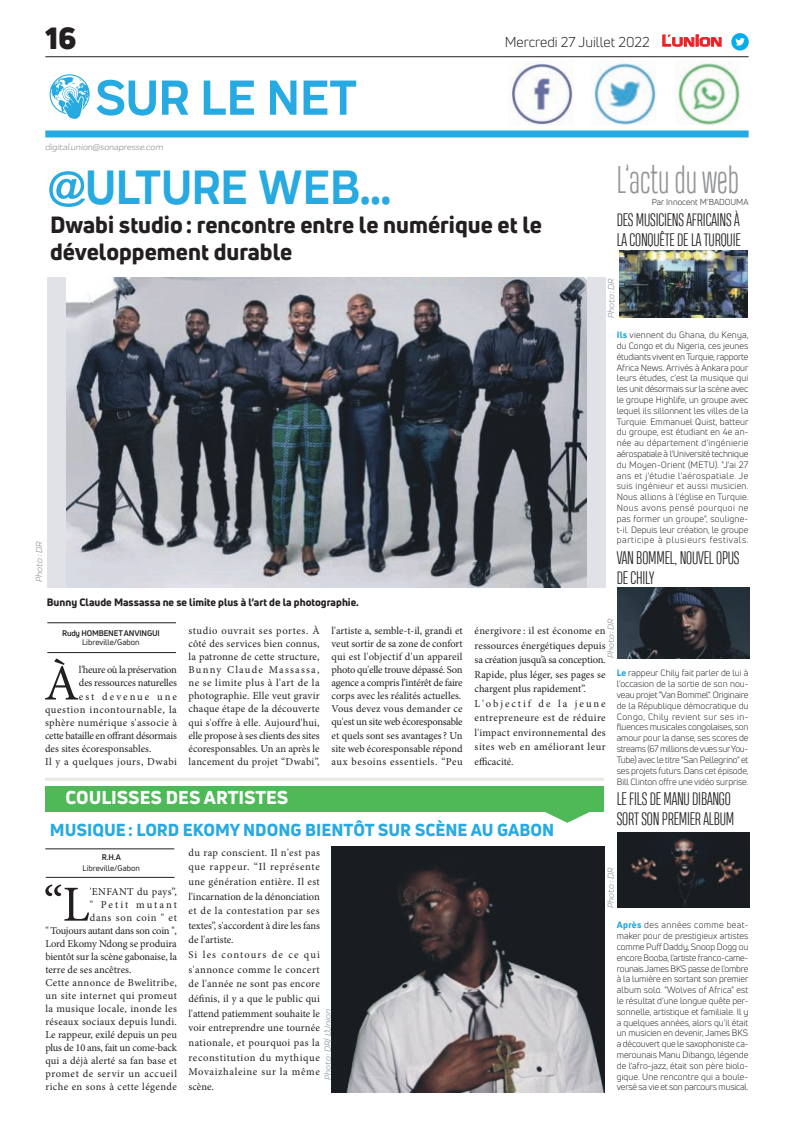
<style>
.page{position:relative;width:794px;height:1129px;background:#fff}
.page>*{position:absolute;margin:0;border:0;box-sizing:border-box;transform-origin:0 0}
.t1{font:700 51px "Praktika";color:#26aae1}
.t2{font:50.5px "Minion Pro";color:#231f20}
.t3{font:700 50px "Praktika";color:#26aae1;scale:.95 1}
.t4{font:300 36px "Heading Compressed Pro";color:#939598;scale:.86 1}
.t5{font:900 30px "Uni Neue";color:#231f20}
.t6{font:800 23px/27.6px "Uni Neue";color:#231f20}
.t7{font:800 18.3px "Uni Neue";color:#fff}
.t8{font:300 17px/20.4px "Heading Compressed Pro";letter-spacing:-.01em;color:#231f20}
.t9{font:800 17px "Uni Neue";color:#26aae1}
.t10{font:14px "Uni Neue";color:#231f20}
.t11{font:10.5px/13px "Minion Pro";letter-spacing:.01em;color:#231f20}
.t12{font:10.5px/14.6px "Minion Pro";letter-spacing:.03em;color:#231f20}
.t13{font:10.5px "Minion Pro";letter-spacing:.035em;color:#231f20}
.t14{font:800 10.5px "Uni Neue";color:#231f20}
.t15{font:10.5px "Minion Pro";letter-spacing:-.03em;color:#231f20}
.t16{font:10.5px "Minion Pro";letter-spacing:.04em;color:#231f20}
.t17{font:10.5px "Minion Pro";letter-spacing:.055em;color:#231f20}
.t18{font:10.5px "Minion Pro";letter-spacing:-.015em;color:#231f20}
.t19{font:10.5px "Minion Pro";letter-spacing:-.025em;color:#231f20}
.t20{font:10.5px "Minion Pro";letter-spacing:-.01em;color:#231f20}
.t21{font:10.5px "Minion Pro";letter-spacing:-.02em;color:#231f20}
.t22{font:10.5px "Minion Pro";letter-spacing:.05em;color:#231f20}
.t23{font:10.5px "Minion Pro";letter-spacing:.065em;color:#231f20}
.t24{font:10.5px "Minion Pro";letter-spacing:.195em;color:#231f20}
.t25{font:10.5px "Minion Pro";letter-spacing:.185em;color:#231f20}
.t26{font:9px/10.8px "Uni Neue";letter-spacing:-.01em;color:#231f20;text-align:justify}
.t27{font:italic 9px "Praktika";color:#818386}
.t28{font:8.5px "Uni Neue";color:#231f20}
.t29{font:8px "Uni Neue";color:#231f20}
.t30{font:700 8px "Uni Neue";letter-spacing:-.02em;color:#231f20}
.s1{font-family:"Eurostile";font-weight:600;font-size:14.9px;color:#ee1d23}
.s2{font-family:"Eurostile";font-weight:600;font-size:11.4px;color:#ee1d23}
.s3{font-weight:800;color:#26aae1}
</style>
<div class="page">
<hr style="left:45px;top:56px;width:703px;height:1px;background:#231f20">
<div style="left:45px;top:130px;width:703px;height:7px;background:#26aae1"></div>
<svg style="left:662px;top:34px;width:60px;height:13px"></svg>
<div style="left:731px;top:33px;width:17px;height:18px;background:#00aeef;border-radius:50%"></div>
<svg style="left:735px;top:38px;width:10px;height:8px"></svg>
<img style="left:508px;top:62px;width:65px;height:63px">
<img style="left:593px;top:62px;width:64px;height:64px">
<img style="left:675px;top:62px;width:66px;height:64px">
<svg style="left:50px;top:74px;width:40px;height:45px"></svg>
<hr style="left:45px;top:777px;width:559px;height:3px;background:#e7e8e2">
<div style="left:45px;top:786px;width:558px;height:25px;background:#4eb956"></div>
<svg style="left:542px;top:811px;width:51px;height:11px"></svg>
<svg style="left:49px;top:171px;width:36px;height:36px"></svg>
<img style="left:617px;top:832px;width:132px;height:75px">
<img style="left:617px;top:587px;width:132px;height:71px">
<img style="left:619px;top:251px;width:128px;height:67px">
<hr style="left:46px;top:876px;width:129px;height:1px;background:#231f20">
<hr style="left:45px;top:848px;width:129px;height:1px;background:#231f20">
<img style="left:331px;top:846px;width:274px;height:245px">
<hr style="left:47px;top:652px;width:129px;height:1px;background:#231f20">
<hr style="left:47px;top:622px;width:129px;height:1px;background:#231f20">
<div style="left:47px;top:277px;width:558px;height:310px;background:#e1e2e8"></div>
<img style="left:66px;top:277px;width:520px;height:310px">
<h3 class="t5" style="left:45px;top:17px;width:33px">16</h3>
<h3 class="t10" style="left:505px;top:33px;width:219px">Mercredi 27 Juillet 2022 <span class="s1">L</span><span class="s2">UNION</span></h3>
<h1 class="t1" style="left:95px;top:57px;width:263px">SUR LE NET</h1>
<p class="t27" style="left:45px;top:140px;width:120px">digital.union@sonapresse.com</p>
<h3 class="t3" style="left:85px;top:147px;width:323px">ULTURE WEB...</h3>
<h3 class="t4" style="left:617px;top:159px;width:143px">L’actu du web</h3>
<p class="t28" style="left:652px;top:197px;width:98px">Par Innocent M’BADOUMA</p>
<h3 class="t8" style="left:617px;top:211px;width:125px">DES MUSICIENS AFRICAINS À<br>LA CONQUÊTE DE LA TURQUIE</h3>
<h3 class="t6" style="left:50px;top:210px;width:493px">Dwabi studio: rencontre entre le numérique et le développement durable</h3>
<p class="t27" style="left:33px;top:581px;width:41px;rotate:-90deg">Photo : DR</p>
<p class="t14" style="left:47px;top:595px;width:314px">Bunny Claude Massassa ne se limite plus à l’art de la photographie.</p>
<p class="t27" style="left:605px;top:318px;width:41px;rotate:-90deg">Photo : DR</p>
<p class="t26" style="left:617px;top:329px;width:133px"><span class="s3">Ils</span> viennent du Ghana, du Kenya, du Congo et du Nigeria, ces jeunes étudiants vivent en Turquie, rapporte Africa News. Arrivés à Ankara pour leurs études, c'est la musique qui les unit désormais sur la scène avec le groupe Highlife, un groupe avec lequel ils sillonnent les villes de la Turquie. Emmanuel Quist, batteur du groupe, est étudiant en 4e an&shy;née au département d'ingénierie aérospatiale à l'Université technique du Moyen-Orient (METU). "J'ai 27 ans et j'étudie l'aérospatiale. Je suis ingénieur et aussi musicien.<br>Nous allions à l'église en Turquie.<br>Nous avons pensé pourquoi ne pas former un groupe", souligne&shy;t-il. Depuis leur création, le groupe participe à plusieurs festivals.</p>
<h3 class="t8" style="left:617px;top:549px;width:124px">VAN BOMMEL, NOUVEL OPUS<br>DE CHILY</h3>
<p class="t27" style="left:604px;top:658px;width:41px;rotate:-90deg">Photo : DR</p>
<p class="t11" style="left:189px;top:624px;width:133px;text-align:justify">studio ouvrait ses portes. À côté des services bien connus, la patronne de cette structure, Bunny Claude Massassa, ne se limite plus à l'art de la photographie. Elle veut gravir chaque étape de la découverte qui s'offre à elle. Aujourd'hui, elle propose à ses clients des sites écoresponsables. Un an après le lancement du projet “Dwabi”,</p>
<p class="t11" style="left:331px;top:624px;width:133px">l'artiste a, semble-t-il, grandi et veut sortir de sa zone de confort qui est l'objectif d'un appareil photo qu'elle trouve dépassé. Son agence a compris l’intérêt de faire corps avec les réalités actuelles.<br>Vous devez vous demander ce qu'est un site web écoresponsable et quels sont ses avantages? Un site web écoresponsable répond aux besoins essentiels. “Peu</p>
<p class="t11" style="left:474px;top:623px;width:133px;line-height:14.4px">énergivore : il est économe en ressources énergétiques depuis sa création jusqu’à sa conception.<br>Rapide, plus léger, ses pages se chargent plus rapidement”.<br>L'objectif de la jeune entrepreneure est de réduire l'impact environnemental des sites web en améliorant leur efficacité.</p>
<p class="t30" style="left:62px;top:627px;width:99px">Rudy HOMBENET ANVINGUI</p>
<p class="t29" style="left:82px;top:636px;width:59px">Libreville/Gabon</p>
<h2 class="t2" style="left:44px;top:649px;width:36px">À</h2>
<p class="t15" style="left:79px;top:663px;width:99px">l'heure où la préservation</p>
<p class="t26" style="left:617px;top:667px;width:133px"><span class="s3">Le</span> rappeur Chily fait parler de lui à l’occasion de la sortie de son nou&shy;veau projet "Van Bommel". Originaire de la République démocratique du Congo, Chily revient sur ses in&shy;fluences musicales congolaises, son amour pour la danse, ses scores de streams (67 millions de vues sur You-Tube) avec le titre "San Pellegrino" et ses projets futurs. Dans cet épisode, Bill Clinton offre une vidéo surprise.</p>
<h3 class="t8" style="left:617px;top:790px;width:119px">LE FILS DE MANU DIBANGO<br>SORT SON PREMIER ALBUM</h3>
<p class="t18" style="left:79px;top:676px;width:99px">des ressources naturelles</p>
<p class="t24" style="left:79px;top:689px;width:99px">est devenue une</p>
<p class="t17" style="left:45px;top:702px;width:133px">question incontournable, la</p>
<p class="t13" style="left:45px;top:715px;width:133px">sphère numérique s'associe à</p>
<p class="t19" style="left:45px;top:728px;width:133px">cette bataille en offrant désormais</p>
<p class="t11" style="left:45px;top:741px;width:108px">des sites écoresponsables.</p>
<p class="t22" style="left:45px;top:754px;width:133px">Il y a quelques jours, Dwabi</p>
<h3 class="t7" style="left:65px;top:784px;width:224px">COULISSES DES ARTISTES</h3>
<h3 class="t9" style="left:50px;top:817px;width:506px">MUSIQUE: LORD EKOMY NDONG BIENTÔT SUR SCÈNE AU GABON</h3>
<p class="t30" style="left:102px;top:852px;width:20px">R.H.A</p>
<p class="t29" style="left:83px;top:863px;width:59px">Libreville/Gabon</p>
<p class="t12" style="left:189px;top:844px;width:133px">du rap conscient. Il n'est pas que rappeur. “Il représente une génération entière. Il est l'incarnation de la dénonciation et de la contestation par ses textes”, s'accordent à dire les fans de l'artiste.<br>Si les contours de ce qui s'annonce comme le concert de l'année ne sont pas encore définis, il y a que le public qui l'attend patiemment souhaite le voir entreprendre une tournée nationale, et pourquoi pas la reconstitution du mythique<br>Movaizhaleine sur la même scène.</p>
<p class="t27" style="left:604px;top:907px;width:41px;rotate:-90deg">Photo : DR</p>
<h2 class="t2" style="left:43px;top:870px;width:48px">“L</h2>
<p class="t13" style="left:90px;top:884px;width:89px">'ENFANT du pays”,</p>
<p class="t25" style="left:90px;top:897px;width:89px">" Petit mutant</p>
<p class="t23" style="left:90px;top:910px;width:89px">dans son coin " et</p>
<p class="t15" style="left:45px;top:923px;width:133px">" Toujours autant dans son coin ",</p>
<p class="t18" style="left:45px;top:936px;width:133px">Lord Ekomy Ndong se produira</p>
<p class="t20" style="left:45px;top:949px;width:133px">bientôt sur la scène gabonaise, la</p>
<p class="t11" style="left:45px;top:962px;width:88px">terre de ses ancêtres.</p>
<p class="t13" style="left:45px;top:975px;width:133px">Cette annonce de Bwelitribe,</p>
<p class="t16" style="left:45px;top:988px;width:133px">un site internet qui promeut</p>
<p class="t13" style="left:45px;top:1001px;width:133px">la musique locale, inonde les</p>
<p class="t12" style="left:45px;top:1013px;width:133px">réseaux sociaux depuis lundi.</p>
<p class="t11" style="left:45px;top:1027px;width:133px">Le rappeur, exilé depuis un peu</p>
<p class="t21" style="left:45px;top:1040px;width:133px">plus de 10 ans, fait un come-back</p>
<p class="t11" style="left:45px;top:1053px;width:133px">qui a déjà alerté sa fan base et</p>
<p class="t17" style="left:45px;top:1066px;width:133px">promet de servir un accueil</p>
<p class="t16" style="left:45px;top:1079px;width:133px">riche en sons à cette légende</p>
<p class="t26" style="left:617px;top:919px;width:133px"><span class="s3">Après</span> des années comme beat&shy;maker pour de prestigieux artistes comme Puff Daddy, Snoop Dogg ou encore Booba, l'artiste franco-came&shy;rounais James BKS passe de l'ombre à la lumière en sortant son premier album solo. "Wolves of Africa" est le résultat d’une longue quête per&shy;sonnelle, artistique et familiale. Il y a quelques années, alors qu’il était un musicien en devenir, James BKS a découvert que le saxophoniste ca&shy;merounais Manu Dibango, légende de l'afro-jazz, était son père biolo&shy;gique. Une rencontre qui a boule&shy;versé sa vie et son parcours musical.</p>
<p class="t27" style="left:321px;top:1079px;width:73px;rotate:-90deg">Photo : DR/ L’Union</p>
</div>
